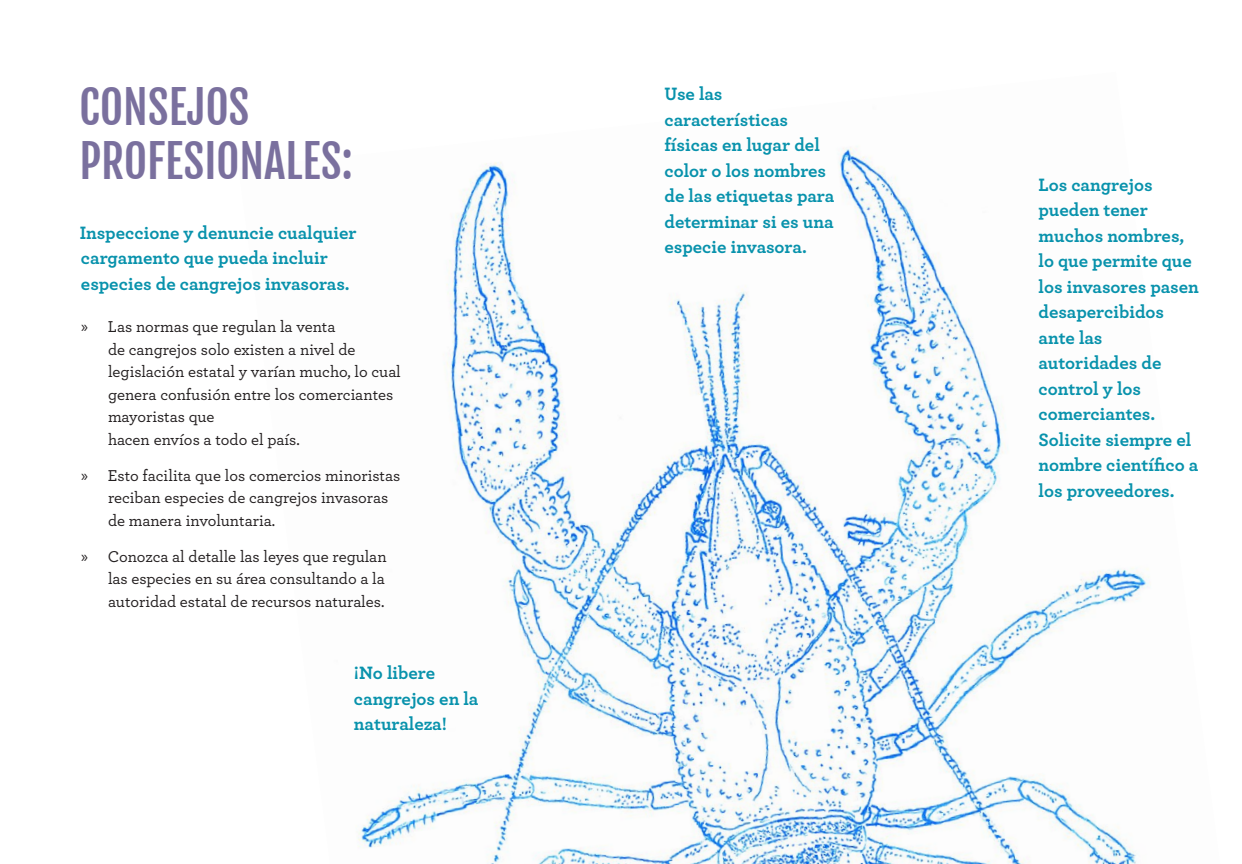
<style>
.page{position:relative;width:1242px;height:864px;background:#fff}
.page>*{position:absolute;margin:0;border:0;box-sizing:border-box;transform-origin:0 0}
.t1{font:45px/54px "Fjalla One";color:#7a709e}
.Tip_Blurb{font:700 18.75px/25.5px "Archer Pro";color:#0892ac}
.t2{font:500 16.5px/22.5px "Archer Pro";color:#231f20}
.s1{font-family:"Myriad Pro";font-weight:400}
</style>
<div class="page">
<img style="left:267px;top:146px;width:883px;height:718px">
<h2 class="t1" style="left:80px;top:81px;width:275px">CONSEJOS<br>PROFESIONALES:</h2>
<p class="Tip_Blurb" style="left:80px;top:219px;width:278px">Inspeccione y denuncie cualquier cargamento que pueda incluir especies de cangrejos invasoras.</p>
<p class="t2" style="left:108px;top:315px;width:294px;text-indent:-27px"><span class="s1">»</span> Las normas que regulan la venta<br>de cangrejos solo existen a nivel de legislación estatal y varían mucho, lo cual genera confusión entre los comerciantes mayoristas que<br>hacen envíos a todo el país.</p>
<p class="t2" style="left:108px;top:463px;width:294px;text-indent:-27px"><span class="s1">»</span> Esto facilita que los comercios minoristas reciban especies de cangrejos invasoras de manera involuntaria.</p>
<p class="t2" style="left:108px;top:544px;width:280px;text-align:justify;text-indent:-27px"><span class="s1">»</span> Conozca al detalle las leyes que regulan las especies en su área consultando a la autoridad estatal de recursos naturales.</p>
<p class="Tip_Blurb" style="left:354px;top:659px;width:126px">¡No libere cangrejos en la naturaleza!</p>
<p class="Tip_Blurb" style="left:665px;top:80px;width:171px">Use las características físicas en lugar del color o los nombres de las etiquetas para determinar si es una especie invasora.</p>
<p class="Tip_Blurb" style="left:1039px;top:171px;width:162px">Los cangrejos pueden tener muchos nombres, lo que permite que los invasores pasen desapercibidos ante las autoridades de control y los comerciantes.<br>Solicite siempre el nombre científico a los proveedores.</p>
</div>
